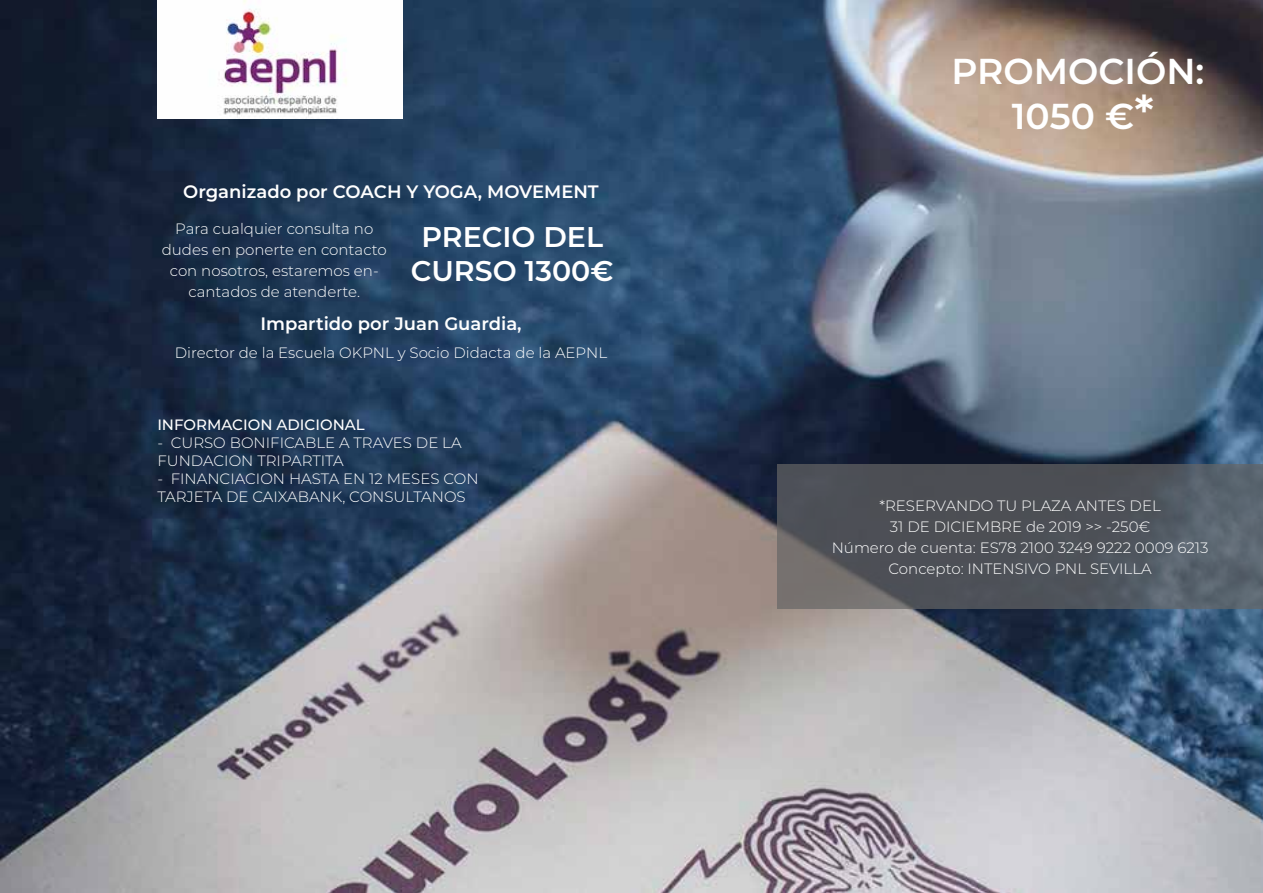
<style>
.page{position:relative;width:1263px;height:893px;background:#fff}
.page>*{position:absolute;margin:0;border:0;box-sizing:border-box;transform-origin:0 0}
.t1{font:600 36px/45px "Montserrat";color:#fff;text-align:center}
.t2{font:600 28.5px/34.2px "Montserrat";color:#fff;text-align:center}
.t3{font:600 18px "Montserrat";color:#fff}
.t4{font:300 15px/21px "Montserrat";color:#fff;text-align:center}
.t5{font:500 15px "Montserrat";color:#fff}
.s1{font-size:46.5px}
</style>
<div class="page">
<img style="left:1px;top:0;width:1262px;height:893px">
<svg style="left:777px;top:464px;width:486px;height:144px;background:#52575d"></svg>
<img style="left:157px;top:0;width:245px;height:118px">
<p class="t3" style="left:183px;top:179px;width:417px">Organizado por COACH Y YOGA, MOVEMENT</p>
<p class="t4" style="left:162px;top:217px;width:226px">Para cualquier consulta no dudes en ponerte en contacto con nosotros, estaremos en&shy;cantados de atenderte.</p>
<p class="t3" style="left:260px;top:310px;width:263px">Impartido por Juan Guardia,</p>
<p class="t4" style="left:175px;top:342px;width:434px">Director de la Escuela OKPNL y Socio Didacta de la AEPNL</p>
<h2 class="t2" style="left:411px;top:218px;width:204px">PRECIO DEL<br>CURSO 1300€</h2>
<p class="t5" style="left:157px;top:414px;width:209px">INFORMACION ADICIONAL</p>
<p class="t4" style="left:157px;top:433px;width:306px;line-height:18px;text-align:left">- CURSO BONIFICABLE A TRAVES DE LA<br>FUNDACION TRIPARTITA</p>
<p class="t4" style="left:157px;top:469px;width:323px;line-height:18px;text-align:left">- FINANCIACION HASTA EN 12 MESES CON<br>TARJETA DE CAIXABANK, CONSULTANOS</p>
<h1 class="t1" style="left:951px;top:47px;width:255px">PROMOCIÓN:<br>1050 €<span class="s1">*</span></h1>
<p class="t4" style="left:832px;top:495px;width:378px">*RESERVANDO TU PLAZA ANTES DEL<br>31 DE DICIEMBRE de 2019 &gt;&gt; -250€<br>Número de cuenta: ES78 2100 3249 9222 0009 6213<br>Concepto: INTENSIVO PNL SEVILLA</p>
</div>
